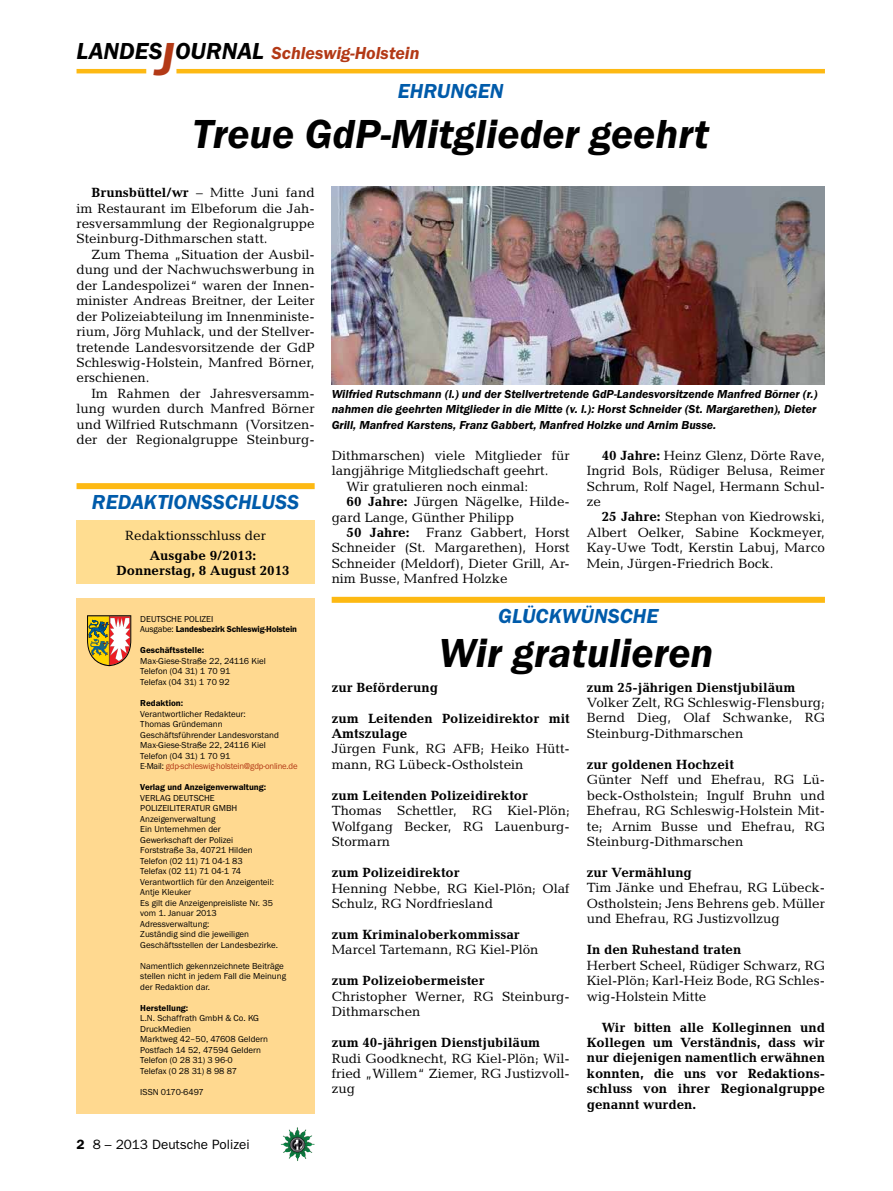
<style>
.page{position:relative;width:893px;height:1191px;background:#fff}
.page>*{position:absolute;margin:0;border:0;box-sizing:border-box;transform-origin:0 0}
.t1{font:italic 600 42px "Franklin Gothic Itc T";color:#000}
.t2{font:italic 600 21px "Franklin Gothic Itc T";color:#005baa}
.t3{font:italic 600 18px "Franklin Gothic Itc T";color:#b33916}
.t4{font:13.5px/15.5px "Candida";color:#000;text-align:justify}
.t5{font:700 13.5px/15.5px "Candida";color:#000;text-align:center}
.t6{font:13.5px "Franklin Gothic";color:#000}
.t7{font:italic 600 12px/15.5px "Franklin Gothic Itc T";color:#000}
.t8{font:9px/10.5px "Franklin Gothic Itc T";color:#000}
.t9{font:600 9px "Franklin Gothic Itc T";color:#000}
.t10{font:600 9px/10.5px "Franklin Gothic Itc T";letter-spacing:-.02em;color:#000}
.s1{font-size:24px;color:#000}
.s2{font-size:48px}
.s3{font-weight:700}
.s4{font-weight:400}
.s5{color:#b33916}
.s6{font-weight:600}
</style>
<div class="page">
<hr style="left:77px;top:69px;width:69px;height:4px;background:#fdb913">
<hr style="left:176px;top:69px;width:649px;height:4px;background:#fdb913">
<img style="left:281px;top:1128px;width:16px;height:24px">
<div style="left:77px;top:599px;width:238px;height:515px;background:#ffd990"></div>
<svg style="left:87px;top:615px;width:44px;height:51px;background:#bf9a63"></svg>
<div style="left:77px;top:483px;width:238px;height:6px;background:#fdb913"></div>
<div style="left:77px;top:520px;width:238px;height:63px;background:#ffdd91"></div>
<div style="left:332px;top:597px;width:493px;height:6px;background:#fdb913"></div>
<img style="left:332px;top:187px;width:493px;height:198px">
<h3 class="t3" style="left:77px;top:42px;width:344px"><span class="s1">LANDES</span><span class="s2">J</span><span class="s1">OURNAL</span> Schleswig-Holstein</h3>
<h2 class="t2" style="left:398px;top:79px;width:15px">ehrungen</h2>
<h1 class="t1" style="left:193px;top:109px;width:518px">Treue GdP-Mitglieder geehrt</h1>
<p class="t4" style="left:77px;top:185px;width:240px;text-indent:15px"><span class="s3">Brunsbüttel/wr</span> – Mitte Juni fand im Restaurant im Elbeforum die Jah&shy;resversammlung der Regionalgruppe Steinburg-Dithmarschen statt.</p>
<p class="t4" style="left:77px;top:247px;width:240px;text-indent:15px">Zum Thema „Situation der Ausbil&shy;dung und der Nachwuchswerbung in der Landespolizei“ waren der Innen&shy;minister Andreas Breitner, der Leiter der Polizeiabteilung im Innenministe&shy;rium, Jörg Muhlack, und der Stellver&shy;tretende Landesvorsitzende der GdP Schleswig-Holstein, Manfred Börner, erschienen.</p>
<p class="t4" style="left:77px;top:386px;width:240px;text-indent:15px">Im Rahmen der Jahresversamm&shy;lung wurden durch Manfred Börner und Wilfried Rutschmann (Vorsitzen&shy;der der Regionalgruppe Steinburg-</p>
<p class="t4" style="left:332px;top:447px;width:240px">Dithmarschen) viele Mitglieder für</p>
<p class="t4" style="left:332px;top:463px;width:218px">langjährige Mitgliedschaft geehrt.</p>
<p class="t4" style="left:347px;top:478px;width:183px">Wir gratulieren noch einmal:</p>
<p class="t4" style="left:347px;top:494px;width:225px"><span class="s3">60 Jahre:</span> Jürgen Nägelke, Hilde-</p>
<p class="t4" style="left:332px;top:509px;width:184px">gard Lange, Günther Philipp</p>
<p class="t4" style="left:347px;top:525px;width:225px"><span class="s3">50 Jahre:</span> Franz Gabbert, Horst</p>
<p class="t4" style="left:332px;top:540px;width:240px">Schneider (St. Margarethen), Horst</p>
<p class="t4" style="left:332px;top:555px;width:240px">Schneider (Meldorf), Dieter Grill, Ar-</p>
<p class="t4" style="left:332px;top:571px;width:178px">nim Busse, Manfred Holzke</p>
<p class="t7" style="left:332px;top:386px;width:488px">Wilfried Rutschmann (l.) und der Stellvertretende GdP-Landesvorsitzende Manfred Börner (r.) nahmen die geehrten Mitglieder in die Mitte (v. l.): Horst Schneider (St. Margarethen), Dieter<br>Grill, Manfred Karstens, Franz Gabbert, Manfred Holzke und Arnim Busse.</p>
<p class="t4" style="left:587px;top:447px;width:240px;text-indent:15px"><span class="s3">40 Jahre:</span> Heinz Glenz, Dörte Rave, Ingrid Bols, Rüdiger Belusa, Reimer Schrum, Rolf Nagel, Hermann Schul&shy;ze</p>
<p class="t4" style="left:587px;top:509px;width:240px;text-indent:15px"><span class="s3">25 Jahre:</span> Stephan von Kiedrowski, Albert Oelker, Sabine Kockmeyer, Kay-Uwe Todt, Kerstin Labuj, Marco Mein, Jürgen-Friedrich Bock.</p>
<h2 class="t2" style="left:92px;top:490px;width:14px">redaktionsschluss</h2>
<p class="t4" style="left:125px;top:527px;width:142px">Redaktionsschluss der</p>
<p class="t5" style="left:116px;top:547px;width:175px">Ausgabe 9/2013:<br>Donnerstag, 8 August 2013</p>
<p class="t10" style="left:140px;top:613px;width:158px"><span class="s4">DEUTSCHE POLIZEI<br>Ausgabe:</span> Landesbezirk Schleswig-Holstein</p>
<p class="t9" style="left:140px;top:645px;width:65px">Geschäftsstelle:</p>
<p class="t8" style="left:140px;top:655px;width:127px">Max-Giese-Straße 22, 24116 Kiel<br>Telefon (04 31) 1 70 91<br>Telefax (04 31) 1 70 92</p>
<p class="t9" style="left:140px;top:697px;width:44px">Redaktion:</p>
<p class="t8" style="left:140px;top:708px;width:159px">Verantwortlicher Redakteur:<br>Thomas Gründemann<br>Geschäftsführender Landesvorstand<br>Max-Giese-Straße 22, 24116 Kiel<br>Telefon (04 31) 1 70 91<br>E-Mail: <span class="s5">gdp-schleswig-holstein@gdp-online.de</span></p>
<p class="t9" style="left:140px;top:781px;width:127px">Verlag und Anzeigenverwaltung:</p>
<p class="t8" style="left:140px;top:792px;width:139px">VERLAG DEUTSCHE<br>POLIZEILITERATUR GMBH<br>Anzeigenverwaltung<br>Ein Unternehmen der<br>Gewerkschaft der Polizei<br>Forststraße 3a, 40721 Hilden<br>Telefon (02 11) 71 04-1 83<br>Telefax (02 11) 71 04-1 74<br>Verantwortlich für den Anzeigenteil:<br>Antje Kleuker<br>Es gilt die Anzeigenpreisliste Nr. 35 vom 1. Januar 2013<br>Adressverwaltung:<br>Zuständig sind die jeweiligen<br>Geschäftsstellen der Landesbezirke.</p>
<p class="t8" style="left:140px;top:960px;width:147px">Namentlich gekennzeichnete Beiträge stellen nicht in jedem Fall die Meinung der Redaktion dar.</p>
<p class="t9" style="left:140px;top:1002px;width:50px">Herstellung:</p>
<p class="t8" style="left:140px;top:1012px;width:129px">L.N. Schaffrath GmbH &amp; Co. KG<br>DruckMedien<br>Marktweg 42–50, 47608 Geldern<br>Postfach 14 52, 47594 Geldern<br>Telefon (0 28 31) 3 96-0<br>Telefax (0 28 31) 8 98 87</p>
<p class="t8" style="left:140px;top:1086px;width:65px">ISSN 0170-6497</p>
<p class="t6" style="left:77px;top:1136px;width:175px"><span class="s6">2</span> 8 – 2013 Deutsche Polizei</p>
<h2 class="t2" style="left:498px;top:603px;width:54px">Glückw</h2>
<h2 class="t2" style="left:580px;top:603px;width:28px">ünsche</h2>
<h1 class="t1" style="left:439px;top:628px;width:276px">Wir gratulieren</h1>
<p class="t5" style="left:332px;top:679px;width:108px">zur Beförderung</p>
<p class="t5" style="left:332px;top:710px;width:240px;text-align:left">zum Leitenden Polizeidirektor mit<br>Amtszulage</p>
<p class="t4" style="left:332px;top:741px;width:240px">Jürgen Funk, RG AFB; Heiko Hütt&shy;mann, RG Lübeck-Ostholstein</p>
<p class="t5" style="left:332px;top:787px;width:198px">zum Leitenden Polizeidirektor</p>
<p class="t4" style="left:332px;top:803px;width:240px">Thomas Schettler, RG Kiel-Plön; Wolfgang Becker, RG Lauenburg-Stormarn</p>
<p class="t5" style="left:332px;top:864px;width:130px">zum Polizeidirektor</p>
<p class="t4" style="left:332px;top:880px;width:240px">Henning Nebbe, RG Kiel-Plön; Olaf<br>Schulz, RG Nordfriesland</p>
<p class="t5" style="left:332px;top:926px;width:190px">zum Kriminaloberkommissar</p>
<p class="t4" style="left:332px;top:942px;width:208px">Marcel Tartemann, RG Kiel-Plön</p>
<p class="t5" style="left:332px;top:973px;width:155px">zum Polizeiobermeister</p>
<p class="t4" style="left:332px;top:988px;width:240px">Christopher Werner, RG Steinburg-<br>Dithmarschen</p>
<p class="t5" style="left:332px;top:1034px;width:210px">zum 40-jährigen Dienstjubiläum</p>
<p class="t4" style="left:332px;top:1050px;width:240px">Rudi Goodknecht, RG Kiel-Plön; Wil&shy;fried „Willem“ Ziemer, RG Justizvoll&shy;zug</p>
<p class="t5" style="left:587px;top:679px;width:210px">zum 25-jährigen Dienstjubiläum</p>
<p class="t4" style="left:587px;top:695px;width:240px">Volker Zelt, RG Schleswig-Flensburg; Bernd Dieg, Olaf Schwanke, RG Steinburg-Dithmarschen</p>
<p class="t5" style="left:587px;top:756px;width:149px">zur goldenen Hochzeit</p>
<p class="t4" style="left:587px;top:772px;width:240px">Günter Neff und Ehefrau, RG Lü&shy;beck-Ostholstein; Ingulf Bruhn und Ehefrau, RG Schleswig-Holstein Mit&shy;te; Arnim Busse und Ehefrau, RG Steinburg-Dithmarschen</p>
<p class="t5" style="left:587px;top:864px;width:107px">zur Vermählung</p>
<p class="t4" style="left:587px;top:880px;width:240px">Tim Jänke und Ehefrau, RG Lübeck-Ostholstein; Jens Behrens geb. Müller und Ehefrau, RG Justizvollzug</p>
<p class="t5" style="left:587px;top:942px;width:156px">In den Ruhestand traten</p>
<p class="t4" style="left:587px;top:957px;width:240px">Herbert Scheel, Rüdiger Schwarz, RG Kiel-Plön; Karl-Heiz Bode, RG Schles&shy;wig-Holstein Mitte</p>
<p class="t5" style="left:587px;top:1019px;width:240px;text-align:justify;text-indent:15px">Wir bitten alle Kolleginnen und Kollegen um Verständnis, dass wir nur diejenigen namentlich erwähnen konnten, die uns vor Redaktions&shy;schluss von ihrer Regionalgruppe genannt wurden.</p>
</div>
